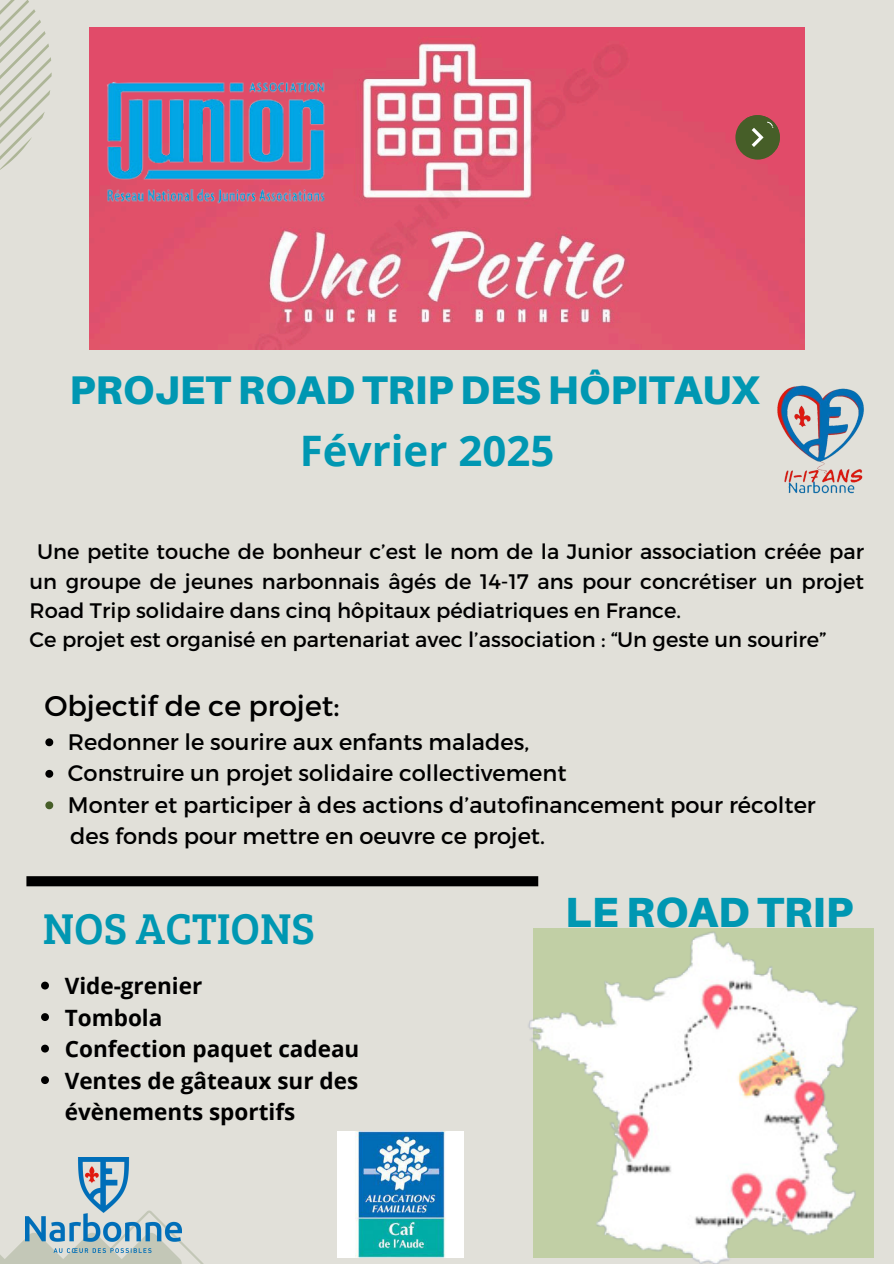
<style>
.page{position:relative;width:894px;height:1264px;background:#fff}
.page>*{position:absolute;margin:0;border:0;box-sizing:border-box;transform-origin:0 0}
.t1{font:44.55px "Bree Serif";color:#0097b2}
.t2{font:900 42.15px "Aileron";color:#0097b2}
.t3{font:700 42px "Open Sans";color:#0097b2}
.t4{font:900 40.05px "Aileron";color:#0097b2}
.t5{font:28.5px "Montserrat";color:#000}
.t6{font:22.5px "Montserrat";color:#000}
.t7{font:700 22.5px/31.5px "Open Sans";color:#000}
.t8{font:21px/29.2px "Montserrat";color:#000;text-align:justify}
</style>
<div class="page">
<div style="left:0;top:0;width:893px;height:1263px;background:#e1e0d9"></div>
<img style="left:89px;top:28px;width:715px;height:322px">
<div style="left:26px;top:876px;width:512px;height:10px;background:#000"></div>
<svg style="left:0;top:0;width:51px;height:170px"></svg>
<div style="left:735px;top:115px;width:44px;height:44px;background:#465e28;border-radius:50%"></div>
<svg style="left:742px;top:115px;width:37px;height:37px"></svg>
<svg style="left:0;top:1239px;width:203px;height:24px"></svg>
<img style="left:777px;top:385px;width:87px;height:109px">
<img style="left:89px;top:65px;width:255px;height:144px">
<img style="left:528px;top:928px;width:345px;height:335px">
<img style="left:25px;top:1157px;width:157px;height:95px">
<img style="left:337px;top:1131px;width:126px;height:126px">
<svg style="left:45px;top:738px;width:8px;height:8px"></svg>
<svg style="left:45px;top:769px;width:8px;height:8px"></svg>
<svg style="left:45px;top:801px;width:8px;height:8px"></svg>
<svg style="left:41px;top:981px;width:8px;height:8px"></svg>
<svg style="left:41px;top:1013px;width:8px;height:8px"></svg>
<svg style="left:41px;top:1044px;width:8px;height:8px"></svg>
<svg style="left:41px;top:1076px;width:8px;height:8px"></svg>
<p class="t4" style="left:70px;top:365px;width:691px">PROJET ROAD TRIP DES HÔPITAUX</p>
<p class="t3" style="left:300px;top:421px;width:256px">Février 2025</p>
<h3 class="t8" style="left:30px;top:536px;width:835px;text-indent:8px">Une petite touche de bonheur c’est le nom de la Junior association créée par un groupe de jeunes narbonnais âgés de 14-17 ans pour concrétiser un projet Road Trip solidaire dans cinq hôpitaux pédiatriques en France.</h3>
<p class="t8" style="left:30px;top:624px;width:797px">Ce projet est organisé en partenariat avec l’association : “Un geste un sourire”</p>
<p class="t5" style="left:44px;top:687px;width:296px">Objectif de ce projet:</p>
<h5 class="t6" style="left:68px;top:727px;width:462px">Redonner le sourire aux enfants malades,</h5>
<p class="t6" style="left:68px;top:758px;width:500px">Construire un projet solidaire collectivement</p>
<p class="t6" style="left:68px;top:790px;width:749px">Monter et participer à des actions d’autofinancement pour récolter</p>
<p class="t6" style="left:70px;top:821px;width:476px">des fonds pour mettre en oeuvre ce projet.</p>
<h1 class="t1" style="left:43px;top:896px;width:273px">NOS ACTIONS</h1>
<p class="t7" style="left:65px;top:969px;width:139px">Vide-grenier</p>
<p class="t7" style="left:65px;top:1001px;width:99px">Tombola</p>
<p class="t7" style="left:65px;top:1032px;width:296px">Confection paquet cadeau</p>
<p class="t7" style="left:65px;top:1064px;width:295px">Ventes de gâteaux sur des évènements sportifs</p>
<h2 class="t2" style="left:565px;top:885px;width:289px">LE ROAD TRIP</h2>
</div>
